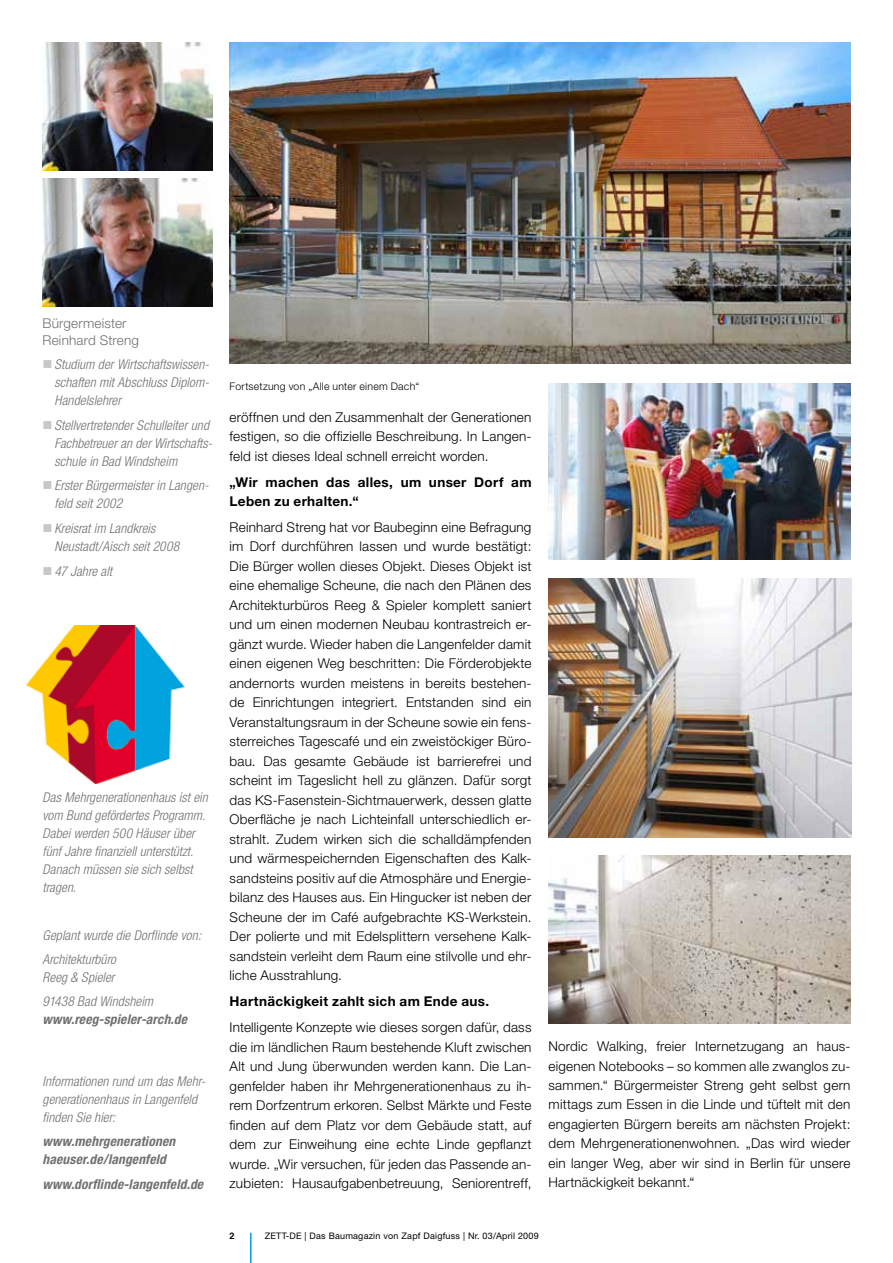
<style>
.page{position:relative;width:893px;height:1263px;background:#fff}
.page>*{position:absolute;margin:0;border:0;box-sizing:border-box;transform-origin:0 0}
.t1{font:300 13.5px/19.5px "Helvetica Neue";letter-spacing:.015em;color:#000;text-align:justify}
.t2{font:italic 300 condensed 13.5px/18px "Helvetica Neue";letter-spacing:.005em;color:#707172}
.t3{font:italic 700 condensed 13.5px/18px "Helvetica Neue";letter-spacing:.015em;color:#707172}
.t4{font:700 13.5px/19.5px "Helvetica Neue";letter-spacing:.025em;color:#000}
.t5{font:300 13.5px/16.5px "Helvetica Neue";letter-spacing:.015em;color:#707172}
.t6{font:300 10.5px "Helvetica Neue";letter-spacing:.025em;color:#000}
.t7{font:9px "Helvetica Neue";letter-spacing:.025em;color:#000}
.t8{font:700 9px "Helvetica";color:#000}
.s1{color:#c6c7c8}
</style>
<div class="page">
<img style="left:43px;top:178px;width:170px;height:128px">
<img style="left:43px;top:43px;width:170px;height:127px">
<img style="left:230px;top:43px;width:620px;height:320px">
<hr style="left:250px;top:1233px;width:2px;height:30px;background:#009ee0">
<img style="left:549px;top:578px;width:303px;height:259px">
<img style="left:549px;top:383px;width:301px;height:177px">
<img style="left:549px;top:855px;width:301px;height:168px">
<img style="left:26px;top:626px;width:159px;height:157px">
<p class="t5" style="left:43px;top:315px;width:98px">Bürgermeister<br>Reinhard Streng</p>
<p class="t2" style="left:55px;top:355px;width:156px;text-align:justify;text-indent:-12px"><span class="s1">■</span>Studium der Wirtschaftswissen&shy;schaften mit Abschluss Diplom-Handelslehrer</p>
<p class="t2" style="left:55px;top:416px;width:159px;text-indent:-12px"><span class="s1">■</span>Stellvertretender Schulleiter und<br>Fachbetreuer an der Wirtschafts&shy;schule in Bad Windsheim</p>
<p class="t2" style="left:55px;top:476px;width:156px;text-indent:-12px"><span class="s1">■</span>Erster Bürgermeister in Langen&shy;feld seit 2002</p>
<p class="t2" style="left:55px;top:519px;width:126px;text-indent:-12px"><span class="s1">■</span>Kreisrat im Landkreis<br>Neustadt/Aisch seit 2008</p>
<p class="t2" style="left:43px;top:562px;width:71px"><span class="s1">■</span>47 Jahre alt</p>
<p class="t2" style="left:43px;top:788px;width:167px">Das Mehrgenerationenhaus ist ein vom Bund gefördertes Programm.<br>Dabei werden 500 Häuser über fünf Jahre finanziell unterstützt.<br>Danach müssen sie sich selbst tragen.</p>
<p class="t2" style="left:43px;top:922px;width:160px;line-height:24.5px">Geplant wurde die Dorflinde von:<br>Architekturbüro</p>
<p class="t2" style="left:43px;top:965px;width:112px;line-height:24.5px">Reeg &amp; Spieler<br>91438 Bad Windsheim</p>
<p class="t3" style="left:43px;top:1010px;width:146px">www.reeg-spieler-arch.de</p>
<p class="t2" style="left:43px;top:1072px;width:164px">Informationen rund um das Mehr&shy;generationenhaus in Langenfeld finden Sie hier:</p>
<p class="t3" style="left:43px;top:1132px;width:134px">www.mehrgenerationen haeuser.de/langenfeld</p>
<p class="t3" style="left:43px;top:1174px;width:162px">www.dorflinde-langenfeld.de</p>
<p class="t6" style="left:230px;top:379px;width:191px">Fortsetzung von „Alle unter einem Dach“</p>
<p class="t1" style="left:230px;top:407px;width:303px">eröffnen und den Zusammenhalt der Generationen festigen, so die offizielle Beschreibung. In Langen&shy;feld ist dieses Ideal schnell erreicht worden.</p>
<p class="t4" style="left:230px;top:472px;width:303px">„Wir machen das alles, um unser Dorf am<br>Leben zu erhalten.“</p>
<p class="t1" style="left:230px;top:517px;width:303px">Reinhard Streng hat vor Baubeginn eine Befragung im Dorf durchführen lassen und wurde bestätigt:<br>Die Bürger wollen dieses Objekt. Dieses Objekt ist eine ehemalige Scheune, die nach den Plänen des Architekturbüros Reeg &amp; Spieler komplett saniert und um einen modernen Neubau kontrastreich er&shy;gänzt wurde. Wieder haben die Langenfelder damit einen eigenen Weg beschritten: Die Förderobjekte andernorts wurden meistens in bereits bestehen&shy;de Einrichtungen integriert. Entstanden sind ein Veranstaltungsraum in der Scheune sowie ein fens&shy;sterreiches Tagescafé und ein zweistöckiger Büro&shy;bau. Das gesamte Gebäude ist barrierefrei und scheint im Tageslicht hell zu glänzen. Dafür sorgt das KS-Fasenstein-Sichtmauerwerk, dessen glatte Oberfläche je nach Lichteinfall unterschiedlich er&shy;strahlt. Zudem wirken sich die schalldämpfenden und wärmespeichernden Eigenschaften des Kalk&shy;sandsteins positiv auf die Atmosphäre und Energie&shy;bilanz des Hauses aus. Ein Hingucker ist neben der Scheune der im Café aufgebrachte KS-Werkstein.<br>Der polierte und mit Edelsplittern versehene Kalk&shy;sandstein verleiht dem Raum eine stilvolle und ehr&shy;liche Ausstrahlung.</p>
<p class="t4" style="left:230px;top:991px;width:261px">Hartnäckigkeit zahlt sich am Ende aus.</p>
<p class="t1" style="left:230px;top:1017px;width:303px">Intelligente Konzepte wie dieses sorgen dafür, dass die im ländlichen Raum bestehende Kluft zwischen Alt und Jung überwunden werden kann. Die Lan&shy;genfelder haben ihr Mehrgenerationenhaus zu ih&shy;rem Dorfzentrum erkoren. Selbst Märkte und Feste finden auf dem Platz vor dem Gebäude statt, auf dem zur Einweihung eine echte Linde gepflanzt wurde. „Wir versuchen, für jeden das Passende an&shy;zubieten: Hausaufgabenbetreuung, Seniorentreff,</p>
<p class="t1" style="left:549px;top:1036px;width:303px">Nordic Walking, freier Internetzugang an haus&shy;eigenen Notebooks – so kommen alle zwanglos zu&shy;sammen.“ Bürgermeister Streng geht selbst gern mittags zum Essen in die Linde und tüftelt mit den engagierten Bürgern bereits am nächsten Projekt: dem Mehrgenerationenwohnen. „Das wird wieder ein langer Weg, aber wir sind in Berlin für unsere Hartnäckigkeit bekannt.“</p>
<p class="t8" style="left:230px;top:1228px;width:7px">2</p>
<p class="t7" style="left:265px;top:1231px;width:275px">ZETT-DE | Das Baumagazin von Zapf Daigfuss | Nr. 03/April 2009</p>
</div>
